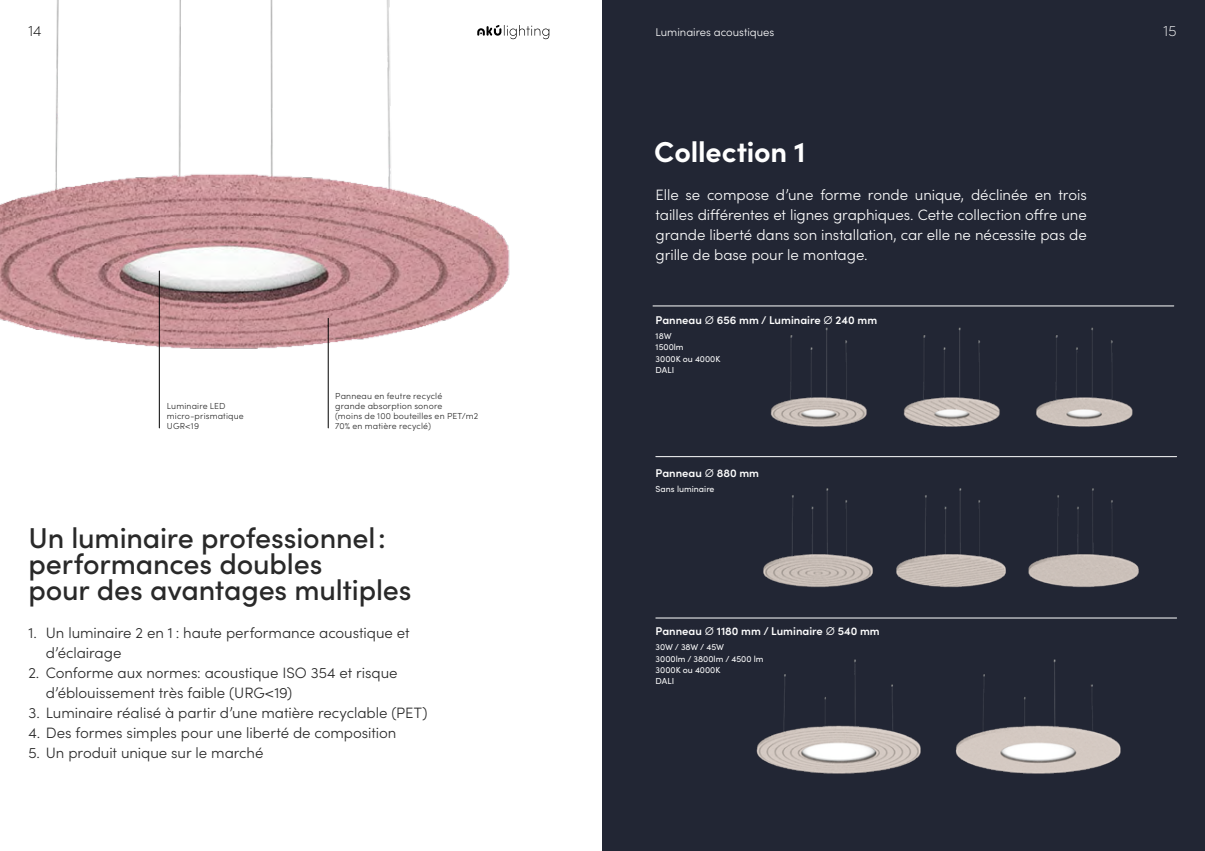
<style>
.page{position:relative;width:1205px;height:851px;background:#fff}
.page>*{position:absolute;margin:0;border:0;box-sizing:border-box;transform-origin:0 0}
.t1{font:500 28.75px/26.2px "Sofia Pro";letter-spacing:-.005em;color:#292929}
.t2{font:700 28.75px "Sofia Pro";letter-spacing:-.005em;color:#fff}
.t3{font:300 15px/20px "Sofia Pro";letter-spacing:-.005em;color:#292929}
.t4{font:300 15px/20px "Sofia Pro";letter-spacing:-.005em;color:#fff;text-align:justify}
.t5{font:200 15px "Sofia Pro";color:#000}
.t6{font:200 15px "Sofia Pro";color:#fff}
.t7{font:600 11.25px "Sofia Pro";color:#fff}
.t8{font:300 11.25px "Sofia Pro";color:#fff}
.t9{font:300 8.75px/10px "Sofia Pro";letter-spacing:.02em;color:#292929}
.t10{font:8.75px "Sofia Pro";color:#fff}
</style>
<div class="page">
<div style="left:602px;top:0;width:603px;height:850px;background:#222634"></div>
<img style="left:0;top:0;width:514px;height:356px">
<hr style="left:328px;top:318px;width:1px;height:110px;background:#000">
<hr style="left:159px;top:271px;width:1px;height:157px;background:#000">
<hr style="left:656px;top:617px;width:520px;height:1px;background:#fff">
<hr style="left:656px;top:456px;width:520px;height:1px;background:#fff">
<hr style="left:653px;top:305px;width:521px;height:1px;background:#fff">
<img style="left:732px;top:305px;width:133px;height:153px">
<img style="left:865px;top:305px;width:133px;height:153px">
<img style="left:998px;top:305px;width:171px;height:153px">
<img style="left:732px;top:488px;width:133px;height:131px">
<img style="left:865px;top:488px;width:133px;height:131px">
<img style="left:998px;top:488px;width:171px;height:131px">
<img style="left:756px;top:659px;width:165px;height:115px">
<img style="left:955px;top:659px;width:166px;height:115px">
<svg style="left:477px;top:25px;width:72px;height:14px"></svg>
<p class="t5" style="left:28px;top:20px;width:15px">14</p>
<p class="t8" style="left:656px;top:24px;width:120px">Luminaires acoustiques</p>
<p class="t6" style="left:1163px;top:20px;width:14px">15</p>
<p class="t2" style="left:654px;top:130px;width:153px">Collection 1</p>
<p class="t4" style="left:656px;top:184px;width:433px">Elle se compose d’une forme ronde unique, déclinée en trois tailles différentes et lignes graphiques. Cette collection offre une grande liberté dans son installation, car elle ne nécessite pas de grille de base pour le montage.</p>
<p class="t9" style="left:167px;top:400px;width:78px">Luminaire LED micro-prismatique</p>
<p class="t9" style="left:167px;top:420px;width:34px">UGR&lt;19</p>
<p class="t9" style="left:335px;top:390px;width:109px">Panneau en feutre recyclé grande absorption sonore</p>
<p class="t9" style="left:335px;top:410px;width:144px">(moins de 100 bouteilles en PET/m2<br>70% en matière recyclé)</p>
<p class="t1" style="left:28px;top:522px;width:385px">Un luminaire professionnel: performances doubles<br>pour des avantages multiples</p>
<p class="t3" style="left:46px;top:621px;width:365px;text-indent:-18px">1. Un luminaire 2 en 1 : haute performance acoustique et d’éclairage</p>
<p class="t3" style="left:46px;top:661px;width:353px;text-indent:-18px">2. Conforme aux normes: acoustique ISO 354 et risque d’éblouissement très faible (URG&lt;19)</p>
<p class="t3" style="left:28px;top:701px;width:401px">3. Luminaire réalisé à partir d’une matière recyclable (PET)</p>
<p class="t3" style="left:28px;top:721px;width:370px">4. Des formes simples pour une liberté de composition</p>
<p class="t3" style="left:28px;top:741px;width:237px">5. Un produit unique sur le marché</p>
<p class="t7" style="left:656px;top:311px;width:223px">Panneau ∅ 656 mm / Luminaire ∅ 240 mm</p>
<p class="t10" style="left:656px;top:329px;width:17px">18W</p>
<p class="t10" style="left:656px;top:341px;width:30px">1500lm</p>
<p class="t10" style="left:656px;top:352px;width:66px">3000K ou 4000K</p>
<p class="t10" style="left:656px;top:363px;width:20px">DALI</p>
<p class="t7" style="left:656px;top:464px;width:105px">Panneau ∅ 880 mm</p>
<p class="t10" style="left:656px;top:482px;width:60px">Sans luminaire</p>
<p class="t7" style="left:656px;top:622px;width:226px">Panneau ∅ 1180 mm / Luminaire ∅ 540 mm</p>
<p class="t10" style="left:656px;top:640px;width:70px">30W / 38W / 45W</p>
<p class="t10" style="left:656px;top:652px;width:109px">3000lm / 3800lm / 4500 lm</p>
<p class="t10" style="left:656px;top:663px;width:66px">3000K ou 4000K</p>
<p class="t10" style="left:656px;top:674px;width:20px">DALI</p>
</div>
